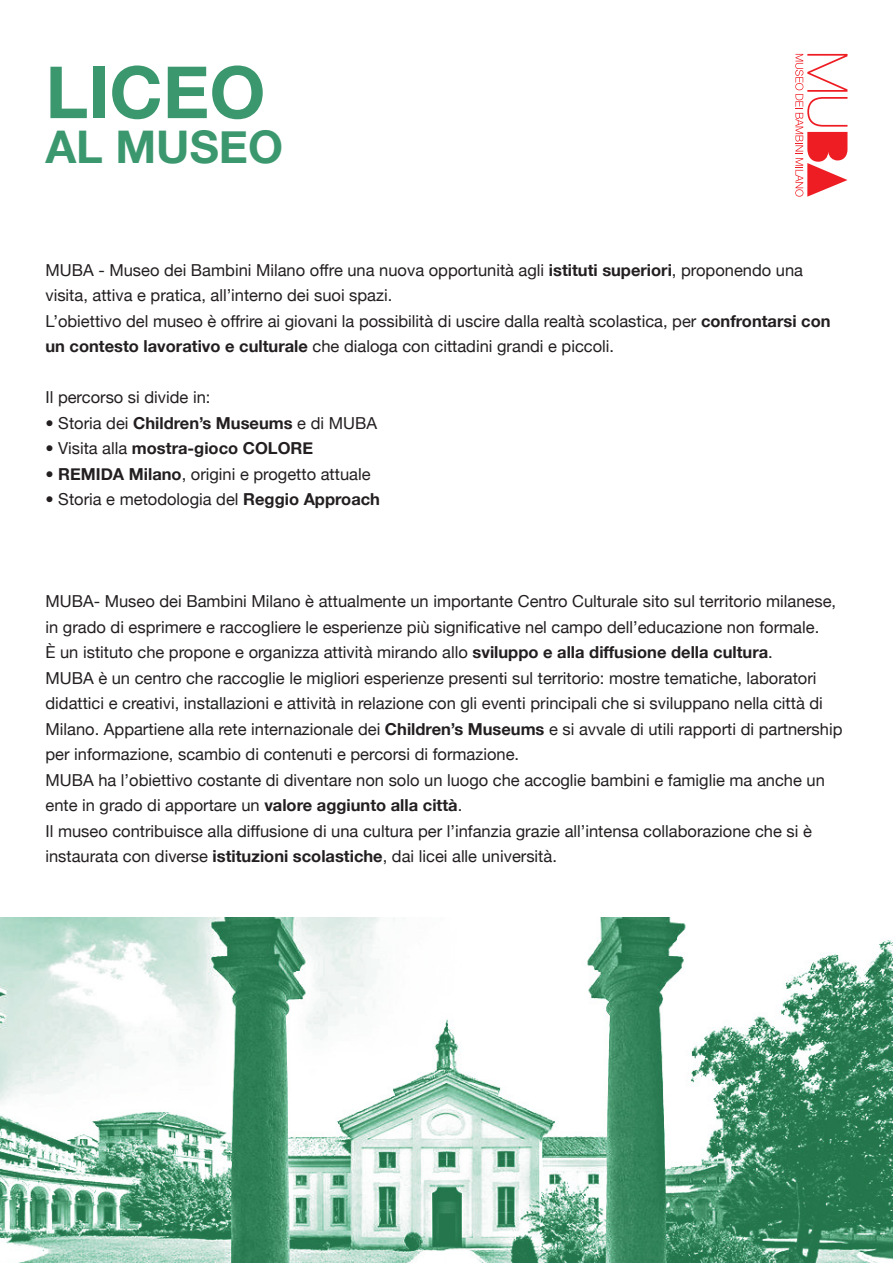
<style>
.page{position:relative;width:893px;height:1263px;background:#fff}
.page>*{position:absolute;margin:0;border:0;box-sizing:border-box;transform-origin:0 0}
.t1{font:700 72px "Helvetica Neue";color:#3b976e}
.t2{font:700 45px "Helvetica Neue";color:#3b976e}
.t3{font:16.5px/25.5px "Helvetica Neue";color:#231f20}
.t4{font:700 16.5px "Helvetica Neue";color:#231f20}
.s1{font-weight:700}
.s2{font-weight:400}
</style>
<div class="page">
<svg style="left:795px;top:54px;width:52px;height:143px"></svg>
<img style="left:0;top:918px;width:893px;height:345px">
<p class="t1" style="left:45px;top:48px;width:221px">LICEO</p>
<p class="t2" style="left:45px;top:119px;width:239px">AL MUSEO</p>
<p class="t3" style="left:45px;top:257px;width:759px">MUBA - Museo dei Bambini Milano offre una nuova opportunità agli <span class="s1">istituti superiori</span>, proponendo una visita, attiva e pratica, all’interno dei suoi spazi.</p>
<p class="t3" style="left:45px;top:308px;width:787px">L’obiettivo del museo è offrire ai giovani la possibilità di uscire dalla realtà scolastica, per <span class="s1">confrontarsi con un contesto lavorativo e culturale</span> che dialoga con cittadini grandi e piccoli.</p>
<p class="t3" style="left:45px;top:384px;width:167px">Il percorso si divide in:</p>
<p class="t3" style="left:45px;top:410px;width:333px">• Storia dei <span class="s1">Children’s Museums</span> e di MUBA</p>
<p class="t4" style="left:45px;top:438px;width:269px"><span class="s2">• Visita alla</span> mostra-gioco COLORE</p>
<p class="t3" style="left:45px;top:461px;width:327px">• <span class="s1">REMIDA Milano</span>, origini e progetto attuale</p>
<p class="t3" style="left:45px;top:486px;width:336px">• Storia e metodologia del <span class="s1">Reggio Approach</span></p>
<p class="t3" style="left:45px;top:588px;width:792px">MUBA- Museo dei Bambini Milano è attualmente un importante Centro Culturale sito sul territorio milanese, in grado di esprimere e raccogliere le esperienze più significative nel campo dell’educazione non formale.</p>
<p class="t3" style="left:45px;top:639px;width:729px">È un istituto che propone e organizza attività mirando allo <span class="s1">sviluppo e alla diffusione della cultura</span>.</p>
<p class="t3" style="left:45px;top:665px;width:798px">MUBA è un centro che raccoglie le migliori esperienze presenti sul territorio: mostre tematiche, laboratori didattici e creativi, installazioni e attività in relazione con gli eventi principali che si sviluppano nella città di Milano. Appartiene alla rete internazionale dei <span class="s1">Children’s Museums</span> e si avvale di utili rapporti di partnership per informazione, scambio di contenuti e percorsi di formazione.</p>
<p class="t3" style="left:45px;top:767px;width:781px">MUBA ha l’obiettivo costante di diventare non solo un luogo che accoglie bambini e famiglie ma anche un ente in grado di apportare un <span class="s1">valore aggiunto alla città</span>.</p>
<p class="t3" style="left:45px;top:818px;width:768px">Il museo contribuisce alla diffusione di una cultura per l’infanzia grazie all’intensa collaborazione che si è instaurata con diverse <span class="s1">istituzioni scolastiche</span>, dai licei alle università.</p>
</div>
